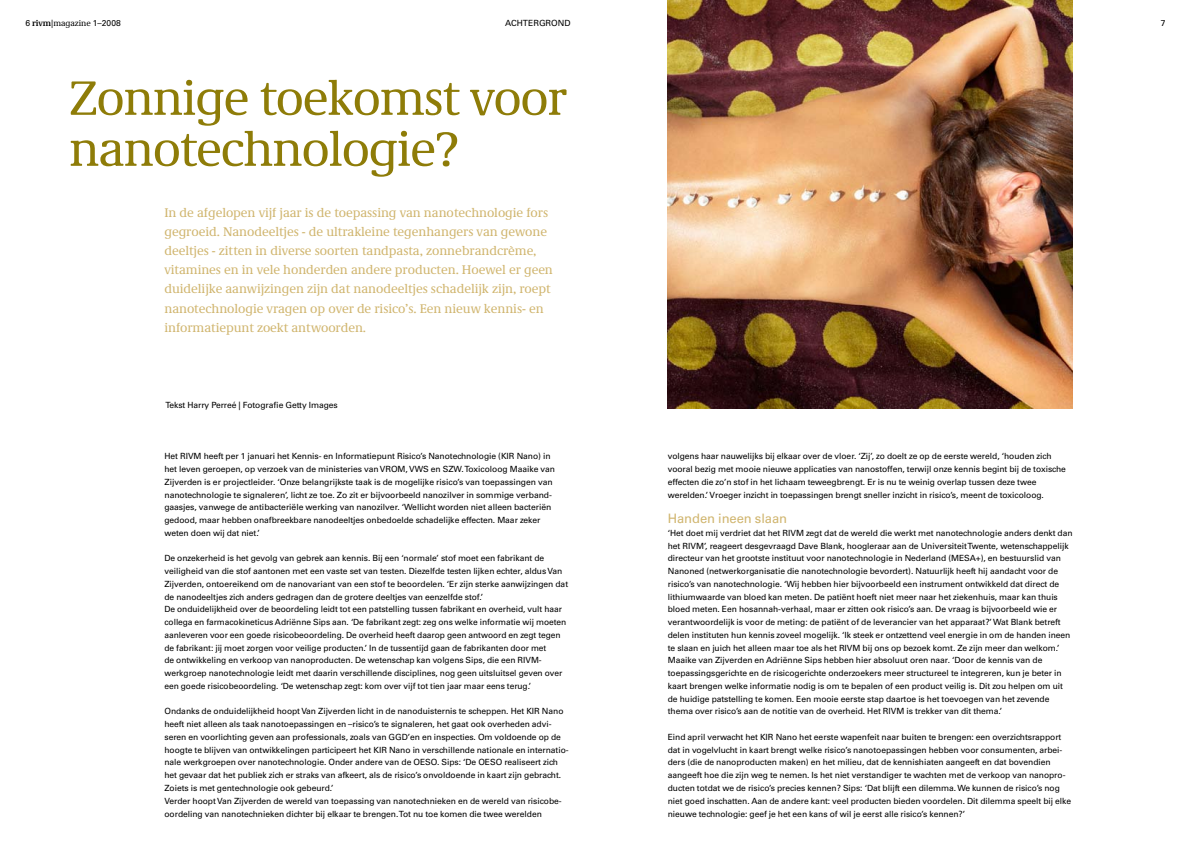
<style>
.page{position:relative;width:1191px;height:842px;background:#fff}
.page>*{position:absolute;margin:0;border:0;box-sizing:border-box;transform-origin:0 0}
.t1{font:50px/51px "RIVM Demos";letter-spacing:-.025em;color:#8e7c08}
.t2{font:13px/19.1px "RIVM Demos";letter-spacing:-.005em;color:#d0b56e}
.t3{font:13px "Univers LT Std";letter-spacing:-.005em;color:#d0b56e}
.t4{font:8.5px/12.8px "Univers LT Std";letter-spacing:-.005em;color:#000}
.t5{font:8.5px "RIVM Demos";letter-spacing:-.005em;color:#000}
.s1{font-family:"Univers LT Std"}
.s2{font-weight:700}
</style>
<div class="page">
<img style="left:668px;top:0;width:404px;height:408px">
<p class="t5" style="left:26px;top:18px;width:97px"><span class="s1">6</span> <span class="s2">rivm|</span>magazine <span class="s1">1–2008</span></p>
<p class="t4" style="left:505px;top:16px;width:67px">ACHTERGROND</p>
<p class="t4" style="left:1160px;top:16px;width:6px">7</p>
<h1 class="t1" style="left:69px;top:72px;width:500px">Zonnige toekomst voor nanotechnologie?</h1>
<p class="t2" style="left:164px;top:203px;width:390px">In de afgelopen vijf jaar is de toepassing van nanotechnologie fors gegroeid. Nanodeeltjes - de ultrakleine tegenhangers van gewone deeltjes - zitten in diverse soorten tandpasta, zonnebrandcrème, vitamines en in vele honderden andere producten. Hoewel er geen duidelijke aanwijzingen zijn dat nanodeeltjes schadelijk zijn, roept nanotechnologie vragen op over de risico’s. Een nieuw kennis- en informatiepunt zoekt antwoorden.</p>
<p class="t4" style="left:165px;top:399px;width:174px">Tekst Harry Perreé | Fotografie Getty Images</p>
<p class="t4" style="left:164px;top:450px;width:392px">Het RIVM heeft per 1 januari het Kennis- en Informatiepunt Risico’s Nanotechnologie (KIR Nano) in het leven geroepen, op verzoek van de ministeries van VROM, VWS en SZW. Toxicoloog Maaike van Zijverden is er projectleider. ‘Onze belangrijkste taak is de mogelijke risico’s van toepassingen van nanotechnologie te signaleren’, licht ze toe. Zo zit er bijvoorbeeld nanozilver in sommige verband&shy;gaasjes, vanwege de antibacteriële werking van nanozilver. ‘Wellicht worden niet alleen bacteriën gedood, maar hebben onafbreekbare nanodeeltjes onbedoelde schadelijke effecten. Maar zeker weten doen wij dat niet.’</p>
<p class="t4" style="left:164px;top:552px;width:405px">De onzekerheid is het gevolg van gebrek aan kennis. Bij een ‘normale’ stof moet een fabrikant de veiligheid van die stof aantonen met een vaste set van testen. Diezelfde testen lijken echter, aldus Van Zijverden, ontoereikend om de nanovariant van een stof te beoordelen. ‘Er zijn sterke aanwijzingen dat de nanodeeltjes zich anders gedragen dan de grotere deeltjes van eenzelfde stof.’<br>De onduidelijkheid over de beoordeling leidt tot een patstelling tussen fabrikant en overheid, vult haar collega en farmacokineticus Adriënne Sips aan. ‘De fabrikant zegt: zeg ons welke informatie wij moeten aanleveren voor een goede risicobeoordeling. De overheid heeft daarop geen antwoord en zegt tegen de fabrikant: jij moet zorgen voor veilige producten.’ In de tussentijd gaan de fabrikanten door met<br>de ontwikkeling en verkoop van nanoproducten. De wetenschap kan volgens Sips, die een RIVM&shy;werkgroep nanotechnologie leidt met daarin verschillende disciplines, nog geen uitsluitsel geven over een goede risicobeoordeling. ‘De wetenschap zegt: kom over vijf tot tien jaar maar eens terug.’</p>
<p class="t4" style="left:164px;top:705px;width:406px">Ondanks de onduidelijkheid hoopt Van Zijverden licht in de nanoduisternis te scheppen. Het KIR Nano heeft niet alleen als taak nanotoepassingen en –risico’s te signaleren, het gaat ook overheden advi&shy;seren en voorlichting geven aan professionals, zoals van GGD’en en inspecties. Om voldoende op de hoogte te blijven van ontwikkelingen participeert het KIR Nano in verschillende nationale en internatio&shy;nale werkgroepen over nanotechnologie. Onder andere van de OESO. Sips: ‘De OESO realiseert zich het gevaar dat het publiek zich er straks van afkeert, als de risico’s onvoldoende in kaart zijn gebracht.<br>Zoiets is met gentechnologie ook gebeurd.’<br>Verder hoopt Van Zijverden de wereld van toepassing van nanotechnieken en de wereld van risicobe&shy;oordeling van nanotechnieken dichter bij elkaar te brengen. Tot nu toe komen die twee werelden</p>
<p class="t4" style="left:668px;top:450px;width:399px">volgens haar nauwelijks bij elkaar over de vloer. ‘Zij’, zo doelt ze op de eerste wereld, ‘houden zich vooral bezig met mooie nieuwe applicaties van nanostoffen, terwijl onze kennis begint bij de toxische effecten die zo’n stof in het lichaam teweegbrengt. Er is nu te weinig overlap tussen deze twee werelden.’ Vroeger inzicht in toepassingen brengt sneller inzicht in risico’s, meent de toxicoloog.</p>
<h2 class="t3" style="left:668px;top:511px;width:121px">Handen ineen slaan</h2>
<p class="t4" style="left:668px;top:526px;width:406px">‘Het doet mij verdriet dat het RIVM zegt dat de wereld die werkt met nanotechnologie anders denkt dan het RIVM’, reageert desgevraagd Dave Blank, hoogleraar aan de Universiteit Twente, wetenschappelijk directeur van het grootste instituut voor nanotechnologie in Nederland (MESA+), en bestuurslid van Nanoned (netwerkorganisatie die nanotechnologie bevordert). Natuurlijk heeft hij aandacht voor de risico’s van nanotechnologie. ‘Wij hebben hier bijvoorbeeld een instrument ontwikkeld dat direct de lithiumwaarde van bloed kan meten. De patiënt hoeft niet meer naar het ziekenhuis, maar kan thuis bloed meten. Een hosannah-verhaal, maar er zitten ook risico’s aan. De vraag is bijvoorbeeld wie er verantwoordelijk is voor de meting: de patiënt of de leverancier van het apparaat?’ Wat Blank betreft delen instituten hun kennis zoveel mogelijk. ‘Ik steek er ontzettend veel energie in om de handen ineen te slaan en juich het alleen maar toe als het RIVM bij ons op bezoek komt. Ze zijn meer dan welkom.’ Maaike van Zijverden en Adriënne Sips hebben hier absoluut oren naar. ‘Door de kennis van de toepassingsgerichte en de risicogerichte onderzoekers meer structureel te integreren, kun je beter in kaart brengen welke informatie nodig is om te bepalen of een product veilig is. Dit zou helpen om uit de huidige patstelling te komen. Een mooie eerste stap daartoe is het toevoegen van het zevende thema over risico’s aan de notitie van de overheid. Het RIVM is trekker van dit thema.’</p>
<p class="t4" style="left:668px;top:731px;width:405px">Eind april verwacht het KIR Nano het eerste wapenfeit naar buiten te brengen: een overzichtsrapport dat in vogelvlucht in kaart brengt welke risico’s nanotoepassingen hebben voor consumenten, arbei&shy;ders (die de nanoproducten maken) en het milieu, dat de kennishiaten aangeeft en dat bovendien aangeeft hoe die zijn weg te nemen. Is het niet verstandiger te wachten met de verkoop van nanopro&shy;ducten totdat we de risico’s precies kennen? Sips: ‘Dat blijft een dilemma. We kunnen de risico’s nog niet goed inschatten. Aan de andere kant: veel producten bieden voordelen. Dit dilemma speelt bij elke nieuwe technologie: geef je het een kans of wil je eerst alle risico’s kennen?’</p>
</div>
